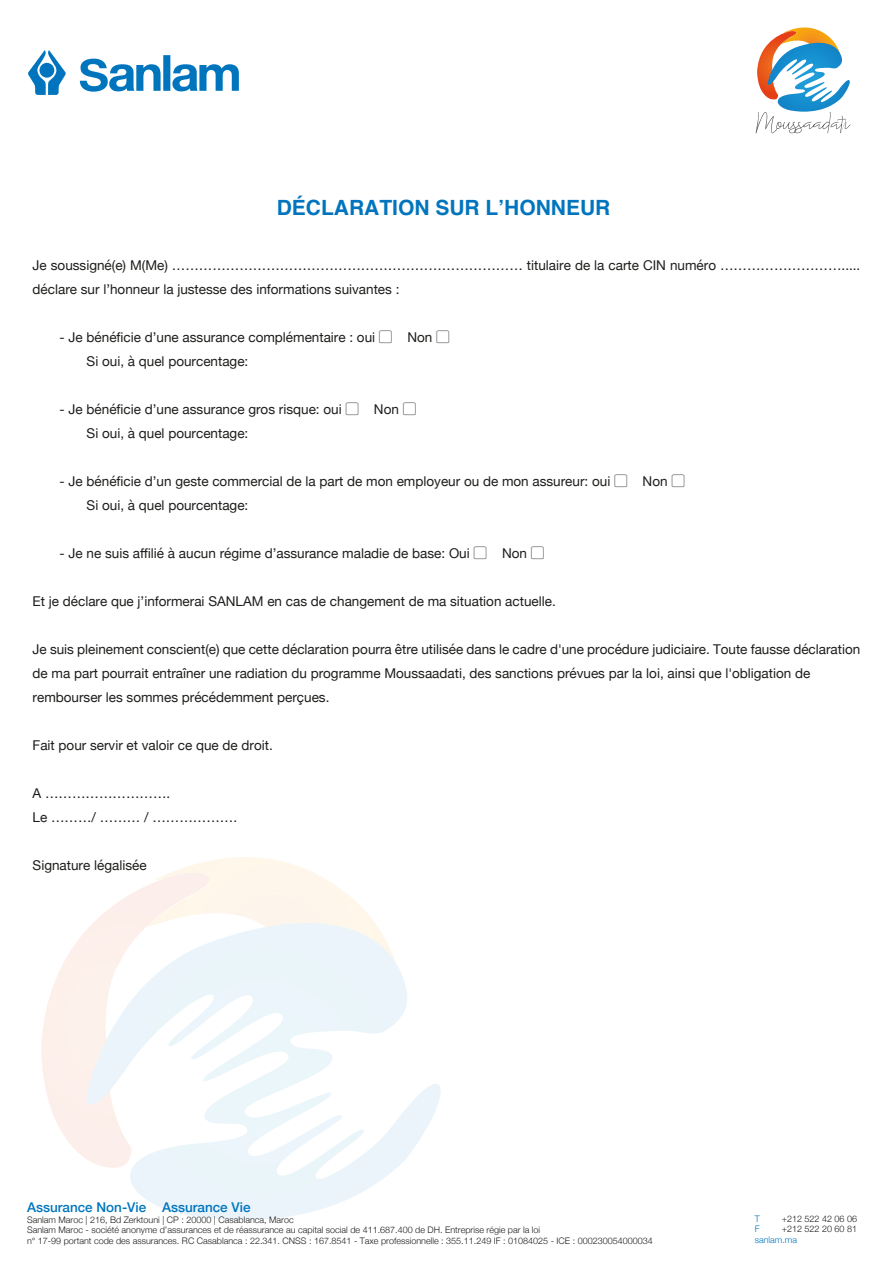
<style>
.page{position:relative;width:893px;height:1263px;background:#fff}
.page>*{position:absolute;margin:0;border:0;box-sizing:border-box;transform-origin:0 0}
.t1{font:700 21px "Helvetica";color:#0075be}
.t2{font:13.5px/24px "Helvetica Neue";color:#1d1d1b}
.t3{font:500 13.5px "Helvetica Neue";color:#0075be}
.t4{font:300 9px/10.5px "Helvetica Neue";color:#1d1d1b}
.t5{font:300 9px "Helvetica Neue";color:#0075be}
.s1{font-family:"Koz Go Pr 6 N"}
</style>
<div class="page">
<svg style="left:170px;top:857px;width:217px;height:85px"></svg>
<svg style="left:218px;top:912px;width:55px;height:30px"></svg>
<svg style="left:41px;top:873px;width:177px;height:285px"></svg>
<svg style="left:85px;top:942px;width:356px;height:278px"></svg>
<svg style="left:756px;top:27px;width:94px;height:107px"></svg>
<svg style="left:28px;top:50px;width:211px;height:45px"></svg>
<h1 class="t1" style="left:277px;top:190px;width:335px">DÉCLARATION SUR L’HONNEUR</h1>
<p class="t2" style="left:33px;top:254px;width:829px">Je soussigné(e) M(Me) …………………………………………………………………… titulaire de la carte CIN numéro ………………………..... déclare sur l’honneur la justesse des informations suivantes :</p>
<p class="t2" style="left:87px;top:326px;width:365px;text-indent:-27px">- Je bénéficie d’une assurance complémentaire : oui <span class="s1">▢</span> Non <span class="s1">▢<br></span>Si oui, à quel pourcentage:</p>
<p class="t2" style="left:87px;top:398px;width:331px;text-indent:-27px">- Je bénéficie d’une assurance gros risque: oui <span class="s1">▢</span> Non <span class="s1">▢<br></span>Si oui, à quel pourcentage:</p>
<p class="t2" style="left:87px;top:470px;width:600px;text-indent:-27px">- Je bénéficie d’un geste commercial de la part de mon employeur ou de mon assureur: oui <span class="s1">▢</span> Non <span class="s1">▢<br></span>Si oui, à quel pourcentage:</p>
<p class="t2" style="left:60px;top:542px;width:486px">- Je ne suis affilié à aucun régime d’assurance maladie de base: Oui <span class="s1">▢</span> Non <span class="s1">▢</span></p>
<p class="t2" style="left:33px;top:590px;width:525px">Et je déclare que j’informerai SANLAM en cas de changement de ma situation actuelle.</p>
<p class="t2" style="left:33px;top:638px;width:829px">Je suis pleinement conscient(e) que cette déclaration pourra être utilisée dans le cadre d'une procédure judiciaire. Toute fausse déclaration de ma part pourrait entraîner une radiation du programme Moussaadati, des sanctions prévues par la loi, ainsi que l'obligation de rembourser les sommes précédemment perçues.</p>
<p class="t2" style="left:33px;top:734px;width:242px">Fait pour servir et valoir ce que de droit.</p>
<p class="t2" style="left:33px;top:782px;width:206px">A ……………………….<br>Le ………/ ……… / ……………….</p>
<p class="t2" style="left:33px;top:854px;width:115px">Signature légalisée</p>
<p class="t3" style="left:27px;top:1197px;width:225px">Assurance Non-Vie Assurance Vie</p>
<p class="t4" style="left:27px;top:1214px;width:627px">Sanlam Maroc | 216, Bd Zerktouni | CP : 20000 | Casablanca, Maroc<br>Sanlam Maroc - société anonyme d’assurances et de réassurance au capital social de 411.687.400 de DH. Entreprise régie par la loi<br>n° 17-99 portant code des assurances. RC Casablanca : 22.341. CNSS : 167.8541 - Taxe professionnelle : 355.11.249 IF : 01084025 - ICE : 000230054000034</p>
<p class="t5" style="left:755px;top:1211px;width:7px">T</p>
<p class="t4" style="left:782px;top:1212px;width:77px">+212 522 42 06 06</p>
<p class="t5" style="left:755px;top:1222px;width:6px">F</p>
<p class="t4" style="left:782px;top:1223px;width:77px">+212 522 20 60 81</p>
<p class="t5" style="left:755px;top:1232px;width:44px">sanlam.ma</p>
</div>
